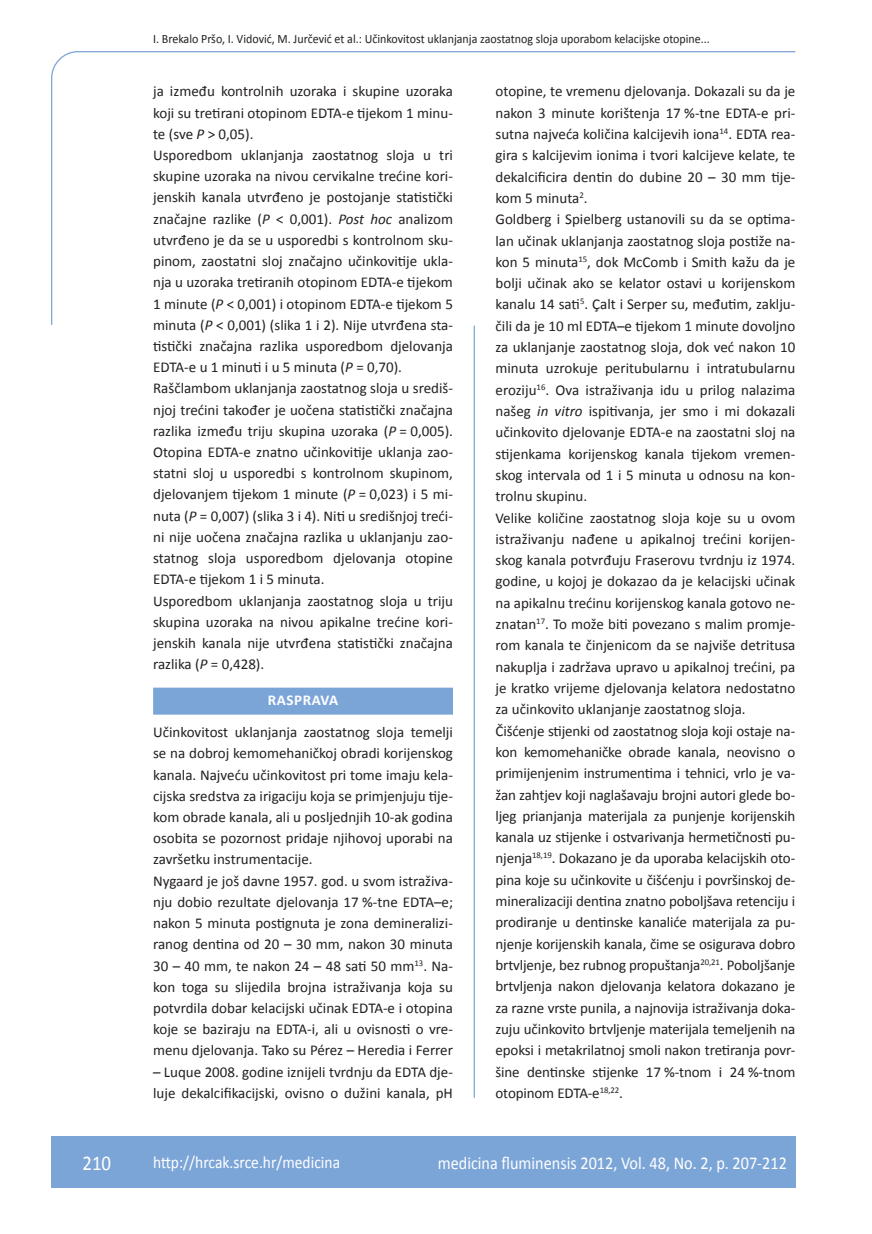
<style>
.page{position:relative;width:872px;height:1234px;background:#fff}
.page>*{position:absolute;margin:0;border:0;box-sizing:border-box;transform-origin:0 0}
.t1{font:21px "Calibri";color:#fff;scale:.9 1}
.t2{font:18px "Calibri";color:#fff;scale:.9 1}
.t3{font:17.25px "Calibri";color:#fff;scale:.9 1}
.osnovni_tekst{font:15px/21.3px "Calibri";color:#231f20;text-align:justify}
.naslov_ruler{font:700 15px "Calibri";letter-spacing:.04em;color:#fff}
.glava{font:12.75px "Calibri";color:#231f20;scale:.94 1}
.s1{font-style:italic}
</style>
<div class="page">
<svg style="left:51px;top:51px;width:745px;height:274px"></svg>
<hr style="left:473px;top:325px;width:2px;height:772px;background:#7ca5d7">
<div style="left:51px;top:1135px;width:744px;height:51px;background:#7ca5d7"></div>
<div style="left:153px;top:687px;width:300px;height:27px;background:#7ca5d7"></div>
<p class="glava" style="left:153px;top:30px;width:594px">I. Brekalo Pršo, I. Vidović, M. Jurčević et al.: Učinkovitost uklanjanja zaostatnog sloja uporabom kelacijske otopine...</p>
<p class="osnovni_tekst" style="left:153px;top:80px;width:301px">ja između kontrolnih uzoraka i skupine uzoraka koji su tretirani otopinom EDTA-e tijekom 1 minu&shy;te (sve <span class="s1">P</span> &gt; 0,05).</p>
<p class="osnovni_tekst" style="left:153px;top:144px;width:301px">Usporedbom uklanjanja zaostatnog sloja u tri skupine uzoraka na nivou cervikalne trećine kori&shy;jenskih kanala utvrđeno je postojanje statistički značajne razlike (<span class="s1">P</span> &lt; 0,001). <span class="s1">Post hoc</span> analizom utvrđeno je da se u usporedbi s kontrolnom sku&shy;pinom, zaostatni sloj značajno učinkovitije ukla&shy;nja u uzoraka tretiranih otopinom EDTA-e tijekom 1 minute (<span class="s1">P</span> &lt; 0,001) i otopinom EDTA-e tijekom 5 minuta (<span class="s1">P</span> &lt; 0,001) (slika 1 i 2). Nije utvrđena sta&shy;tistički značajna razlika usporedbom djelovanja EDTA-e u 1 minuti i u 5 minuta (<span class="s1">P</span> = 0,70).</p>
<p class="osnovni_tekst" style="left:153px;top:377px;width:301px">Raščlambom uklanjanja zaostatnog sloja u središ&shy;njoj trećini također je uočena statistički značajna razlika između triju skupina uzoraka (<span class="s1">P</span> = 0,005).<br>Otopina EDTA-e znatno učinkovitije uklanja zao&shy;statni sloj u usporedbi s kontrolnom skupinom, djelovanjem tijekom 1 minute (<span class="s1">P</span> = 0,023) i 5 mi&shy;nuta (<span class="s1">P</span> = 0,007) (slika 3 i 4). Niti u središnjoj treći&shy;ni nije uočena značajna razlika u uklanjanju zao&shy;statnog sloja usporedbom djelovanja otopine EDTA-e tijekom 1 i 5 minuta.</p>
<p class="osnovni_tekst" style="left:153px;top:589px;width:301px">Usporedbom uklanjanja zaostatnog sloja u triju skupina uzoraka na nivou apikalne trećine kori&shy;jenskih kanala nije utvrđena statistički značajna razlika (<span class="s1">P</span> = 0,428).</p>
<p class="naslov_ruler" style="left:268px;top:690px;width:72px">RASPRAVA</p>
<p class="osnovni_tekst" style="left:153px;top:720px;width:301px">Učinkovitost uklanjanja zaostatnog sloja temelji se na dobroj kemomehaničkoj obradi korijenskog kanala. Najveću učinkovitost pri tome imaju kela&shy;cijska sredstva za irigaciju koja se primjenjuju tije&shy;kom obrade kanala, ali u posljednjih 10-ak godina osobita se pozornost pridaje njihovoj uporabi na završetku instrumentacije.</p>
<p class="osnovni_tekst" style="left:153px;top:869px;width:301px">Nygaard je još davne 1957. god. u svom istraživa&shy;nju dobio rezultate djelovanja 17 %-tne EDTA–e; nakon 5 minuta postignuta je zona demineralizi&shy;ranog dentina od 20 – 30 mm, nakon 30 minuta 30 – 40 mm, te nakon 24 – 48 sati 50 mm<sup>13</sup>. Na&shy;kon toga su slijedila brojna istraživanja koja su potvrdila dobar kelacijski učinak EDTA-e i otopina koje se baziraju na EDTA-i, ali u ovisnosti o vre&shy;menu djelovanja. Tako su Pérez – Heredia i Ferrer</p>
<p class="osnovni_tekst" style="left:153px;top:1060px;width:301px">– Luque 2008. godine iznijeli tvrdnju da EDTA dje&shy;luje dekalcifikacijski, ovisno o dužini kanala, pH</p>
<p class="osnovni_tekst" style="left:495px;top:80px;width:301px">otopine, te vremenu djelovanja. Dokazali su da je nakon 3 minute korištenja 17 %-tne EDTA-e pri&shy;sutna najveća količina kalcijevih iona<sup>14</sup>. EDTA rea&shy;gira s kalcijevim ionima i tvori kalcijeve kelate, te dekalcificira dentin do dubine 20 – 30 mm tije&shy;kom 5 minuta<sup>2</sup>.</p>
<p class="osnovni_tekst" style="left:495px;top:208px;width:301px">Goldberg i Spielberg ustanovili su da se optima&shy;lan učinak uklanjanja zaostatnog sloja postiže na&shy;kon 5 minuta<sup>15</sup>, dok McComb i Smith kažu da je bolji učinak ako se kelator ostavi u korijenskom kanalu 14 sati<sup>5</sup>. Çalt i Serper su, međutim, zaklju&shy;čili da je 10 ml EDTA–e tijekom 1 minute dovoljno za uklanjanje zaostatnog sloja, dok već nakon 10 minuta uzrokuje peritubularnu i intratubularnu eroziju<sup>16</sup>. Ova istraživanja idu u prilog nalazima našeg <span class="s1">in vitro</span> ispitivanja, jer smo i mi dokazali učinkovito djelovanje EDTA-e na zaostatni sloj na stijenkama korijenskog kanala tijekom vremen&shy;skog intervala od 1 i 5 minuta u odnosu na kon&shy;trolnu skupinu.</p>
<p class="osnovni_tekst" style="left:495px;top:506px;width:301px">Velike količine zaostatnog sloja koje su u ovom istraživanju nađene u apikalnoj trećini korijen&shy;skog kanala potvrđuju Fraserovu tvrdnju iz 1974. godine, u kojoj je dokazao da je kelacijski učinak na apikalnu trećinu korijenskog kanala gotovo ne&shy;znatan<sup>17</sup>. To može biti povezano s malim promje&shy;rom kanala te činjenicom da se najviše detritusa nakuplja i zadržava upravo u apikalnoj trećini, pa je kratko vrijeme djelovanja kelatora nedostatno za učinkovito uklanjanje zaostatnog sloja.</p>
<p class="osnovni_tekst" style="left:495px;top:719px;width:301px">Čišćenje stijenki od zaostatnog sloja koji ostaje na&shy;kon kemomehaničke obrade kanala, neovisno o primijenjenim instrumentima i tehnici, vrlo je va&shy;žan zahtjev koji naglašavaju brojni autori glede bo&shy;ljeg prianjanja materijala za punjenje korijenskih kanala uz stijenke i ostvarivanja hermetičnosti pu&shy;njenja<sup>18,19</sup>. Dokazano je da uporaba kelacijskih oto&shy;pina koje su učinkovite u čišćenju i površinskoj de&shy;mineralizaciji dentina znatno poboljšava retenciju i prodiranje u dentinske kanaliće materijala za pu&shy;njenje korijenskih kanala, čime se osigurava dobro brtvljenje, bez rubnog propuštanja<sup>20,21</sup>. Poboljšanje brtvljenja nakon djelovanja kelatora dokazano je za razne vrste punila, a najnovija istraživanja doka&shy;zuju učinkovito brtvljenje materijala temeljenih na epoksi i metakrilatnoj smoli nakon tretiranja povr&shy;šine dentinske stijenke 17 %-tnom i 24 %-tnom otopinom EDTA-e<sup>18,22</sup>.</p>
<p class="t1" style="left:82px;top:1149px;width:33px">210</p>
<p class="t3" style="left:153px;top:1150px;width:209px">http://hrcak.srce.hr/medicina</p>
<p class="t2" style="left:438px;top:1151px;width:389px">medicina fluminensis 2012, Vol. 48, No. 2, p. 207-212</p>
</div>
